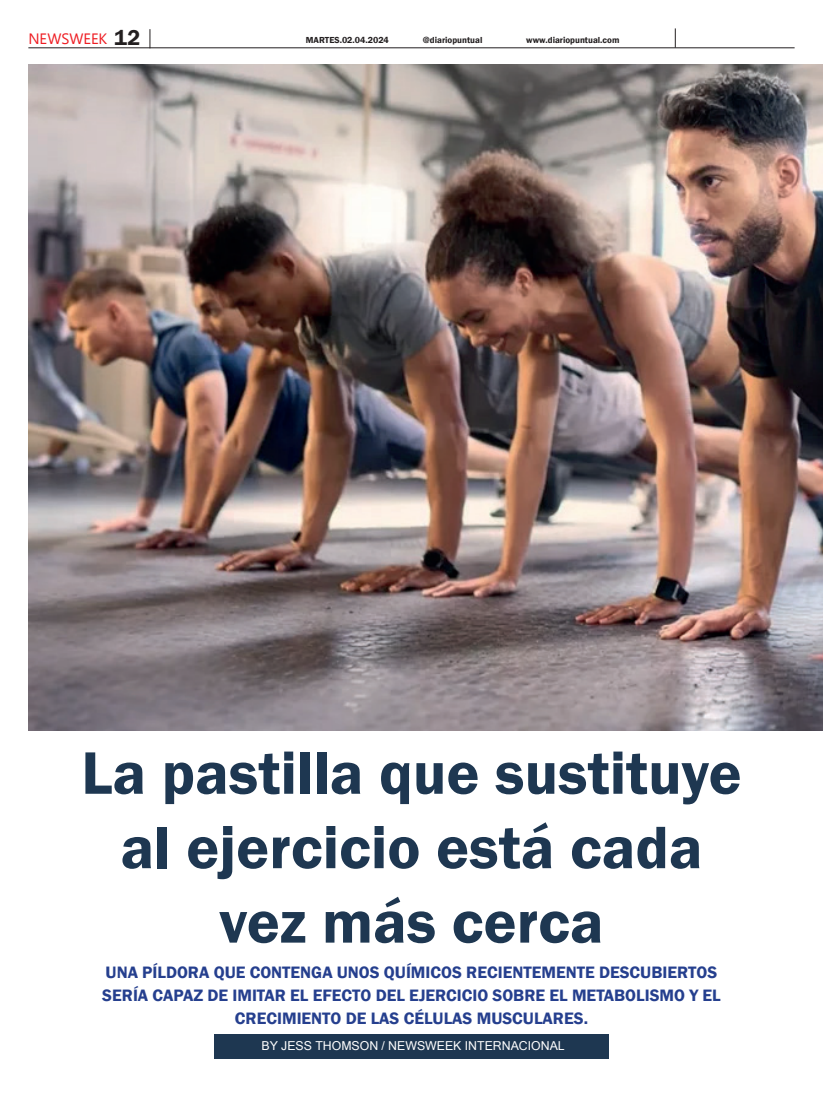
<style>
.page{position:relative;width:823px;height:1106px;background:#fff}
.page>*{position:absolute;margin:0;border:0;box-sizing:border-box;transform-origin:0 0}
.t1{font:600 62px/74.4px "Franklin Gothic";color:#1e3751;text-align:center}
.t2{font:600 22px "Franklin Gothic";color:#231f20}
.t3{font:600 17px/23px "Franklin Gothic";color:#253f8e;text-align:center}
.t4{font:15px "Segoe UI Historic";color:#ee1d23}
.t5{font:12.3px "Microsoft Sans Serif";color:#fff}
.t6{font:600 9px "Franklin Gothic";color:#231f20}
</style>
<div class="page">
<img style="left:28px;top:64px;width:794px;height:667px">
<hr style="left:28px;top:47px;width:766px;height:1px;background:#231f20">
<svg style="left:674px;top:28px;width:1px;height:20px"></svg>
<svg style="left:150px;top:29px;width:1px;height:19px"></svg>
<div style="left:214px;top:1034px;width:394px;height:24px;background:#1e3751"></div>
<p class="t4" style="left:28px;top:30px;width:80px">NEWSWEEK</p>
<p class="t2" style="left:114px;top:25px;width:28px">12</p>
<p class="t6" style="left:305px;top:34px;width:85px">MARTES.02.04.2024</p>
<p class="t6" style="left:422px;top:34px;width:61px">@diariopuntual</p>
<p class="t6" style="left:526px;top:34px;width:95px">www.diariopuntual.com</p>
<p class="t1" style="left:81px;top:736px;width:661px">La pastilla que sustituye al ejercicio está cada vez más cerca</p>
<p class="t3" style="left:102px;top:960px;width:619px">UNA PÍLDORA QUE CONTENGA UNOS QUÍMICOS RECIENTEMENTE DESCUBIERTOS<br>SERÍA CAPAZ DE IMITAR EL EFECTO DEL EJERCICIO SOBRE EL METABOLISMO Y EL<br>CRECIMIENTO DE LAS CÉLULAS MUSCULARES.</p>
<p class="t5" style="left:261px;top:1038px;width:304px">BY JESS THOMSON / NEWSWEEK INTERNACIONAL</p>
</div>
